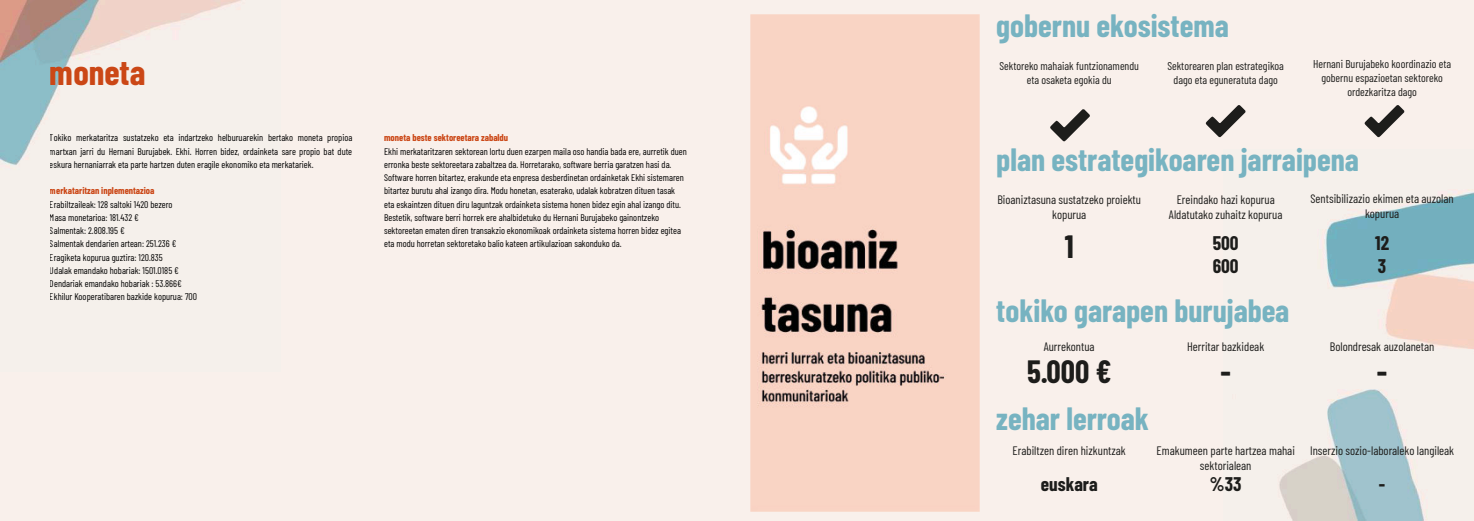
<style>
.page{position:relative;width:1474px;height:521px;background:#fff}
.page>*{position:absolute;margin:0;border:0;box-sizing:border-box;transform-origin:0 0}
.t1{font:700 35px "Barlow Condensed";color:#cb4716}
.t2{font:700 31.5px "Barlow Condensed";color:#77b3c1}
.t3{font:700 31.5px "Barlow Condensed";color:#1d1d1b}
.t4{font:700 19.25px/23.1px "Barlow Condensed";color:#1d1d1b}
.t5{font:12.25px/14.7px "Barlow Condensed";color:#1d1d1b;text-align:center}
.t6{font:11.38px/13.7px "Barlow Condensed";color:#1d1d1b;text-align:center}
.t7{font:9.62px/13.2px "Barlow Condensed";color:#000}
.t8{font:700 9.62px "Barlow Condensed";color:#cb4716}
</style>
<div class="page">
<div style="left:0;top:0;width:1473px;height:521px;background:#f9f0eb"></div>
<img style="left:0;top:1px;width:280px;height:371px">
<img style="left:1223px;top:149px;width:250px;height:372px">
<img style="left:750px;top:15px;width:229px;height:496px">
<svg style="left:1049px;top:109px;width:41px;height:33px"></svg>
<svg style="left:1205px;top:105px;width:40px;height:32px"></svg>
<svg style="left:1364px;top:105px;width:40px;height:32px"></svg>
<h1 class="t1" style="left:50px;top:47px;width:97px">moneta</h1>
<p class="t7" style="left:50px;top:131px;width:304px;text-align:justify">Tokiko merkataritza sustatzeko eta indartzeko helburuarekin bertako moneta propioa martxan jarri du Hernani Burujabek. Ekhi. Horren bidez, ordainketa sare propio bat dute eskura hernaniarrak eta parte hartzen duten eragile ekonomiko eta merkatariek.</p>
<p class="t8" style="left:50px;top:184px;width:106px">merkataritzan inplementazioa</p>
<p class="t7" style="left:50px;top:197px;width:149px">Erabiltzaileak: 128 saltoki 1420 bezero<br>Masa monetarioa: 181.432 €<br>Salmentak: 2.808.195 €<br>Salmentak dendarien artean: 251.236 € Eragiketa kopurua guztira: 120.835<br>Udalak emandako hobariak: 1501.0185 € Dendariak emandako hobariak : 53.866€ Ekhilur Kooperatibaren bazkide kopurua: 700</p>
<p class="t8" style="left:384px;top:131px;width:126px">moneta beste sektoreetara zabaldu</p>
<p class="t7" style="left:384px;top:144px;width:304px">Ekhi merkataritzaren sektorean lortu duen ezarpen maila oso handia bada ere, aurretik duen erronka beste sektoreetara zabaltzea da. Horretarako, software berria garatzen hasi da.<br>Software horren bitartez, erakunde eta enpresa desberdinetan ordainketak Ekhi sistemaren bitartez burutu ahal izango dira. Modu honetan, esaterako, udalak kobratzen dituen tasak eta eskaintzen dituen diru laguntzak ordainketa sistema honen bidez egin ahal izango ditu.<br>Bestetik, software berri horrek ere ahalbidetuko du Hernani Burujabeko gainontzeko sektoreetan ematen diren transakzio ekonomikoak ordainketa sistema horren bidez egitea eta modu horretan sektoretako balio kateen artikulazioan sakonduko da.</p>
<h2 class="t2" style="left:996px;top:5px;width:234px">gobernu ekosistema</h2>
<p class="t6" style="left:999px;top:59px;width:141px">Sektoreko mahaiak funtzionamendu eta osaketa egokia du</p>
<p class="t6" style="left:1167px;top:59px;width:118px">Sektorearen plan estrategikoa dago eta eguneratuta dago</p>
<p class="t6" style="left:1313px;top:57px;width:139px">Hernani Burujabeko koordinazio eta gobernu espazioetan sektoreko ordezkaritza dago</p>
<h2 class="t2" style="left:996px;top:140px;width:364px">plan estrategikoaren jarraipena</h2>
<p class="t5" style="left:997px;top:192px;width:145px">Bioaniztasuna sustatzeko proiektu kopurua</p>
<p class="t5" style="left:1168px;top:192px;width:115px">Ereindako hazi kopurua<br>Aldatutako zuhaitz kopurua</p>
<p class="t5" style="left:1310px;top:191px;width:145px">Sentsibilizazio ekimen eta auzolan kopurua</p>
<h2 class="t3" style="left:1064px;top:227px;width:10px">1</h2>
<h3 class="t4" style="left:1212px;top:230px;width:27px">500<br>600</h3>
<h3 class="t4" style="left:1375px;top:230px;width:15px">12<br>3</h3>
<h2 class="t2" style="left:996px;top:290px;width:294px">tokiko garapen burujabea</h2>
<p class="t5" style="left:1043px;top:339px;width:52px">Aurrekontua</p>
<p class="t5" style="left:1187px;top:339px;width:79px">Herritar bazkideak</p>
<p class="t5" style="left:1329px;top:339px;width:106px">Bolondresak auzolanetan</p>
<h2 class="t3" style="left:1027px;top:351px;width:86px">5.000 €</h2>
<h2 class="t3" style="left:1220px;top:351px;width:12px">-</h2>
<h2 class="t3" style="left:1376px;top:351px;width:12px">-</h2>
<h2 class="t2" style="left:996px;top:398px;width:154px">zehar lerroak</h2>
<p class="t5" style="left:1012px;top:443px;width:115px">Erabiltzen diren hizkuntzak</p>
<p class="t5" style="left:1156px;top:443px;width:140px">Emakumeen parte hartzea mahai sektorialean</p>
<p class="t5" style="left:1309px;top:443px;width:146px">Inserzio sozio-laboraleko langileak</p>
<h3 class="t4" style="left:1040px;top:471px;width:58px">euskara</h3>
<h3 class="t4" style="left:1209px;top:471px;width:33px">%33</h3>
<h3 class="t4" style="left:1378px;top:471px;width:8px">-</h3>
</div>
